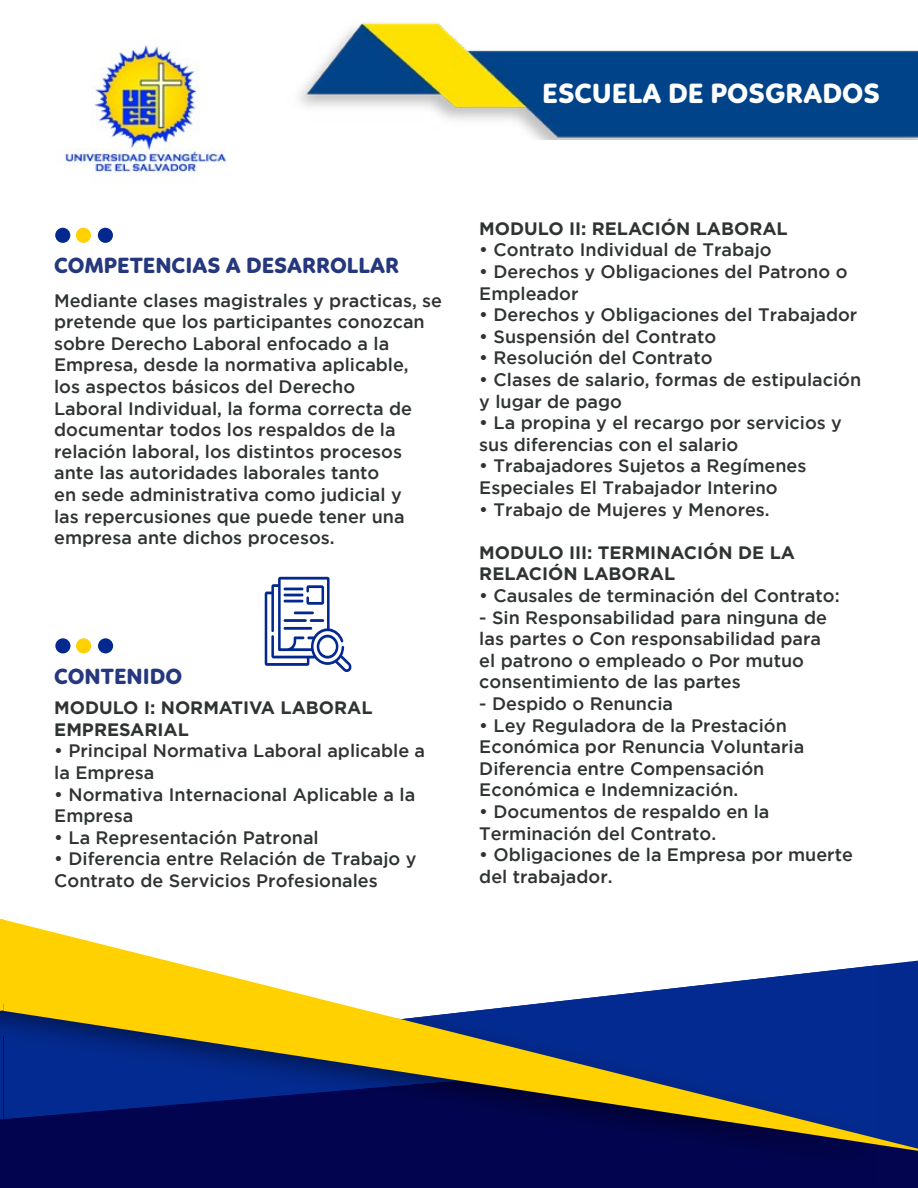
<style>
.page{position:relative;width:918px;height:1188px;background:#fff}
.page>*{position:absolute;margin:0;border:0;box-sizing:border-box;transform-origin:0 0}
.t1{font:800 28.5px "Linotte";color:#fff}
.t2{font:800 22.5px "Linotte";color:#25377d}
.t3{font:500 18px/21.6px "Gotham";color:#303333}
.t4{font:700 18px/21.6px "Gotham";color:#303333}
</style>
<div class="page">
<div style="left:826px;top:1151px;width:51px;height:36px;background:#02044e"></div>
<div style="left:316px;top:1151px;width:306px;height:36px;background:#02044f"></div>
<div style="left:622px;top:1151px;width:204px;height:36px;background:#02044f"></div>
<div style="left:3px;top:1151px;width:313px;height:36px;background:#02044f"></div>
<svg style="left:3px;top:919px;width:915px;height:232px"></svg>
<hr style="left:0;top:1037px;width:3px;height:151px;background:#03054f">
<img style="left:0;top:1011px;width:3px;height:109px">
<svg style="left:0;top:919px;width:3px;height:92px"></svg>
<img style="left:299px;top:22px;width:619px;height:117px">
<img style="left:64px;top:45px;width:163px;height:130px">
<svg style="left:265px;top:577px;width:87px;height:95px"></svg>
<div style="left:55px;top:228px;width:15px;height:15px;background:#03298f;border-radius:50%"></div>
<div style="left:98px;top:228px;width:15px;height:15px;background:#03298f;border-radius:50%"></div>
<div style="left:76px;top:228px;width:15px;height:15px;background:#ffd100;border-radius:50%"></div>
<div style="left:55px;top:638px;width:15px;height:15px;background:#03298f;border-radius:50%"></div>
<div style="left:98px;top:638px;width:15px;height:15px;background:#03298f;border-radius:50%"></div>
<div style="left:76px;top:638px;width:15px;height:15px;background:#ffd100;border-radius:50%"></div>
<h1 class="t1" style="left:542px;top:76px;width:339px">ESCUELA DE POSGRADOS</h1>
<p class="t2" style="left:54px;top:252px;width:347px">COMPETENCIAS A DESARROLLAR</p>
<p class="t3" style="left:54px;top:289px;width:389px">Mediante clases magistrales y practicas, se pretende que los participantes conozcan sobre Derecho Laboral enfocado a la Empresa, desde la normativa aplicable,<br>los aspectos básicos del Derecho<br>Laboral Individual, la forma correcta de documentar todos los respaldos de la relación laboral, los distintos procesos ante las autoridades laborales tanto<br>en sede administrativa como judicial y<br>las repercusiones que puede tener una empresa ante dichos procesos.</p>
<p class="t2" style="left:54px;top:663px;width:130px">CONTENIDO</p>
<p class="t4" style="left:54px;top:697px;width:320px">MODULO I: NORMATIVA LABORAL<br>EMPRESARIAL</p>
<p class="t3" style="left:54px;top:740px;width:372px">• Principal Normativa Laboral aplicable a la Empresa</p>
<p class="t3" style="left:54px;top:783px;width:362px">• Normativa Internacional Aplicable a la<br>Empresa</p>
<p class="t3" style="left:54px;top:826px;width:266px">• La Representación Patronal</p>
<p class="t3" style="left:54px;top:848px;width:364px">• Diferencia entre Relación de Trabajo y<br>Contrato de Servicios Profesionales</p>
<p class="t4" style="left:479px;top:217px;width:310px">MODULO II: RELACIÓN LABORAL</p>
<p class="t3" style="left:479px;top:239px;width:294px">• Contrato Individual de Trabajo</p>
<p class="t3" style="left:479px;top:260px;width:370px">• Derechos y Obligaciones del Patrono o<br>Empleador</p>
<p class="t3" style="left:479px;top:304px;width:380px">• Derechos y Obligaciones del Trabajador</p>
<p class="t3" style="left:479px;top:325px;width:238px">• Suspensión del Contrato</p>
<p class="t3" style="left:479px;top:347px;width:235px">• Resolución del Contrato</p>
<p class="t3" style="left:479px;top:368px;width:383px">• Clases de salario, formas de estipulación y lugar de pago</p>
<p class="t3" style="left:479px;top:412px;width:364px">• La propina y el recargo por servicios y sus diferencias con el salario</p>
<p class="t3" style="left:479px;top:455px;width:329px">• Trabajadores Sujetos a Regímenes<br>Especiales El Trabajador Interino</p>
<p class="t3" style="left:479px;top:498px;width:292px">• Trabajo de Mujeres y Menores.</p>
<p class="t4" style="left:479px;top:541px;width:317px">MODULO III: TERMINACIÓN DE LA<br>RELACIÓN LABORAL</p>
<p class="t3" style="left:479px;top:584px;width:362px">• Causales de terminación del Contrato:</p>
<p class="t3" style="left:479px;top:606px;width:349px">- Sin Responsabilidad para ninguna de las partes o Con responsabilidad para el patrono o empleado o Por mutuo consentimiento de las partes</p>
<p class="t3" style="left:479px;top:692px;width:195px">- Despido o Renuncia</p>
<p class="t3" style="left:479px;top:714px;width:327px">• Ley Reguladora de la Prestación<br>Económica por Renuncia Voluntaria<br>Diferencia entre Compensación<br>Económica e Indemnización.</p>
<p class="t3" style="left:479px;top:800px;width:292px">• Documentos de respaldo en la<br>Terminación del Contrato.</p>
<p class="t3" style="left:479px;top:844px;width:375px">• Obligaciones de la Empresa por muerte del trabajador.</p>
</div>
